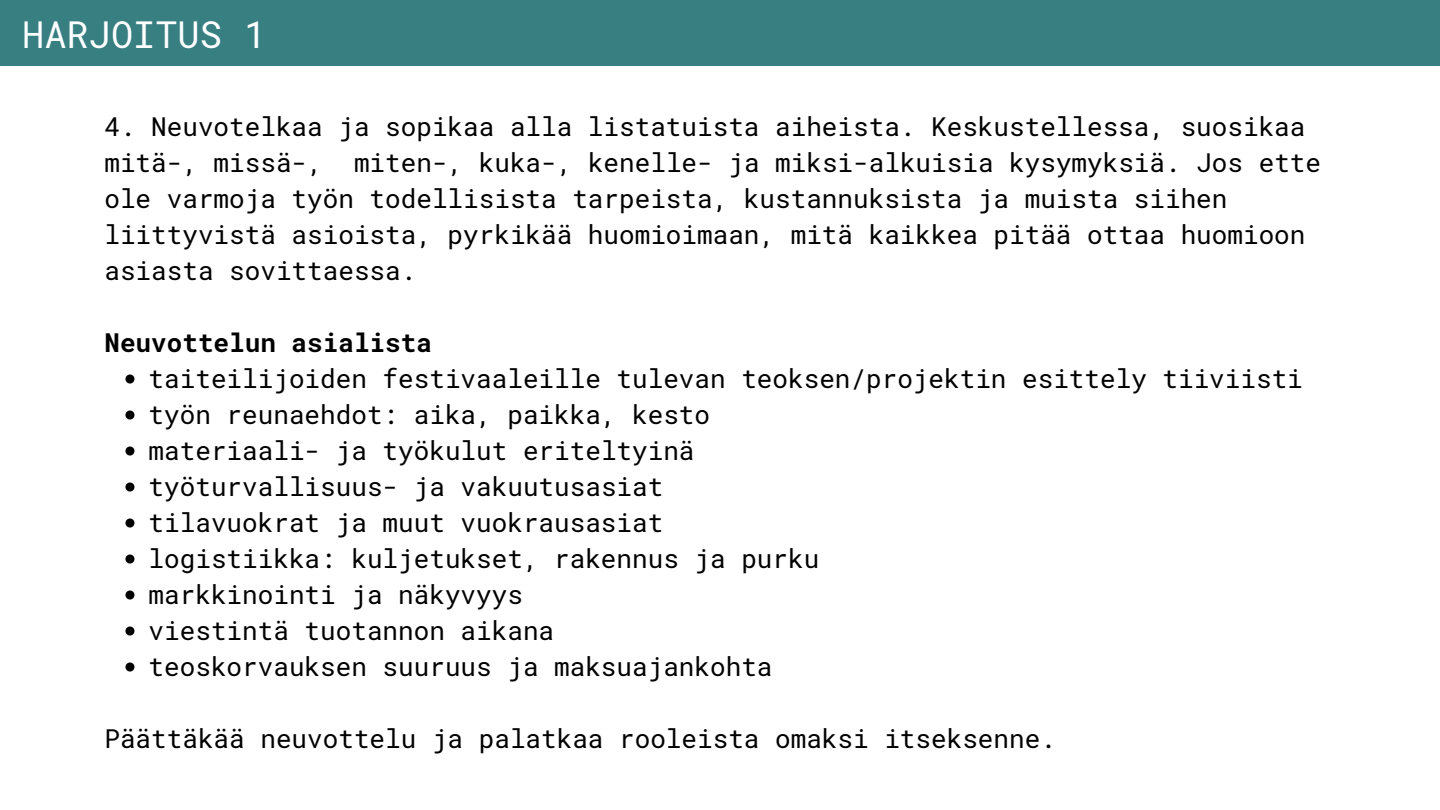
<style>
.page{position:relative;width:1440px;height:810px;background:#fff}
.page>*{position:absolute;margin:0;border:0;box-sizing:border-box;transform-origin:0 0}
.t1{font:37px "Roboto Mono";color:#fff}
.t2{font:26px/36px "Roboto Mono";color:#000}
.t3{font:700 26px "Roboto Mono";color:#000}
</style>
<div class="page">
<svg style="left:125px;top:375px;width:9px;height:9px"></svg>
<svg style="left:125px;top:411px;width:9px;height:9px"></svg>
<svg style="left:125px;top:447px;width:9px;height:9px"></svg>
<svg style="left:125px;top:483px;width:9px;height:9px"></svg>
<svg style="left:125px;top:519px;width:9px;height:9px"></svg>
<svg style="left:125px;top:555px;width:9px;height:9px"></svg>
<svg style="left:125px;top:591px;width:9px;height:9px"></svg>
<svg style="left:125px;top:627px;width:9px;height:9px"></svg>
<svg style="left:125px;top:663px;width:9px;height:9px"></svg>
<div style="left:0;top:0;width:1440px;height:66px;background:#387f82"></div>
<p class="t1" style="left:22px;top:9px;width:246px">HARJOITUS 1</p>
<p class="t2" style="left:104px;top:108px;width:1218px">4. Neuvotelkaa ja sopikaa alla listatuista aiheista. Keskustellessa, suosikaa mitä-, missä-, miten-, kuka-, kenelle- ja miksi-alkuisia kysymyksiä. Jos ette ole varmoja työn todellisista tarpeista, kustannuksista ja muista siihen liittyvistä asioista, pyrkikää huomioimaan, mitä kaikkea pitää ottaa huomioon asiasta sovittaessa.</p>
<p class="t3" style="left:104px;top:325px;width:329px">Neuvottelun asialista</p>
<p class="t2" style="left:149px;top:360px;width:1156px">taiteilijoiden festivaaleille tulevan teoksen/projektin esittely tiiviisti</p>
<p class="t2" style="left:149px;top:396px;width:563px">työn reunaehdot: aika, paikka, kesto</p>
<p class="t2" style="left:149px;top:432px;width:547px">materiaali- ja työkulut eriteltyinä</p>
<p class="t2" style="left:149px;top:468px;width:516px">työturvallisuus- ja vakuutusasiat</p>
<p class="t2" style="left:149px;top:504px;width:516px">tilavuokrat ja muut vuokrausasiat</p>
<p class="t2" style="left:149px;top:540px;width:672px">logistiikka: kuljetukset, rakennus ja purku</p>
<p class="t2" style="left:149px;top:576px;width:376px">markkinointi ja näkyvyys</p>
<p class="t2" style="left:149px;top:612px;width:407px">viestintä tuotannon aikana</p>
<p class="t2" style="left:149px;top:648px;width:625px">teoskorvauksen suuruus ja maksuajankohta</p>
<p class="t2" style="left:104px;top:720px;width:953px">Päättäkää neuvottelu ja palatkaa rooleista omaksi itseksenne.</p>
</div>
